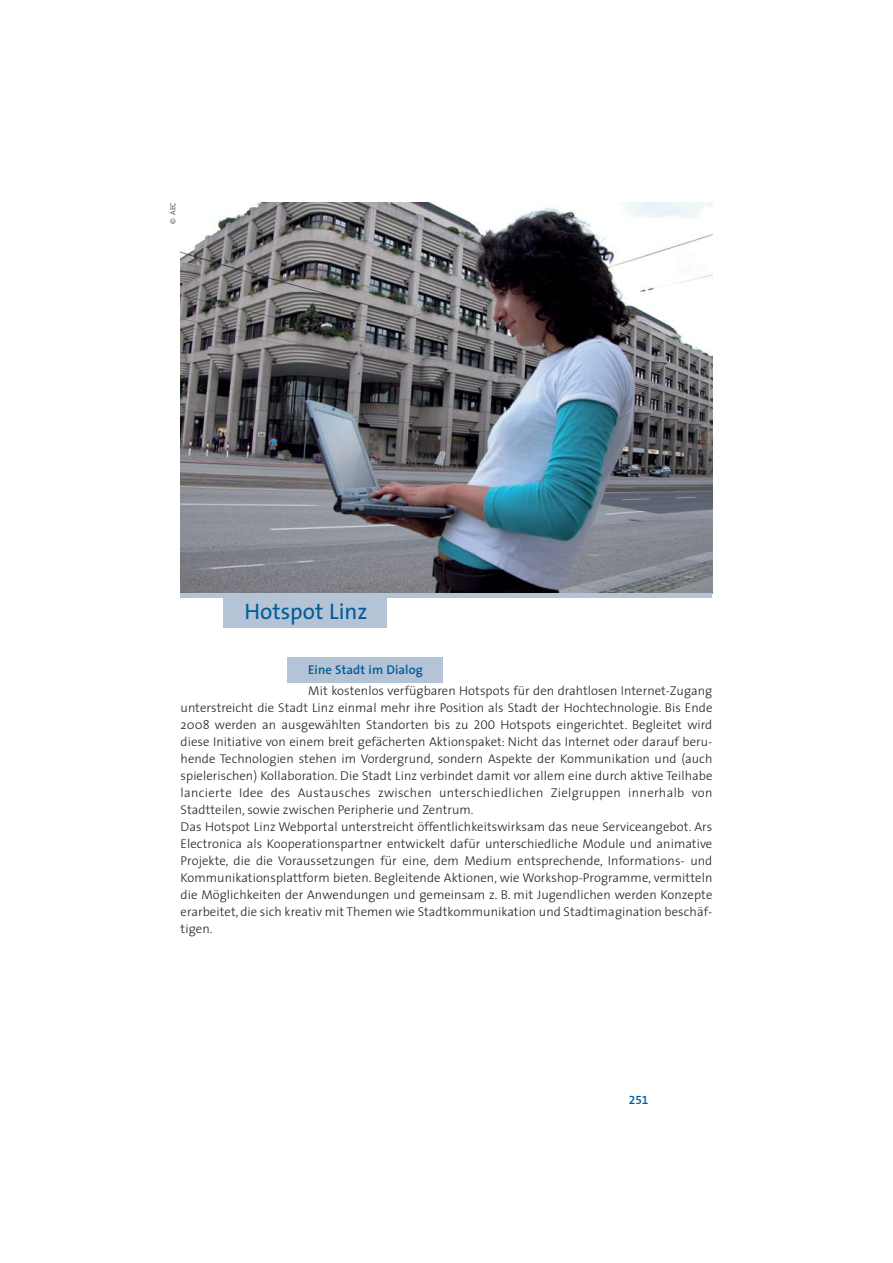
<style>
.page{position:relative;width:893px;height:1263px;background:#fff}
.page>*{position:absolute;margin:0;border:0;box-sizing:border-box;transform-origin:0 0}
.t1{font:22.5px "The Sans";color:#005c98}
.t2{font:300 12.75px/17px "The Sans";letter-spacing:.005em;color:#231f20}
.t3{font:600 12.75px "The Sans";letter-spacing:.005em;color:#005c98}
.t4{font:12px "The Sans Semi Bold Expert";color:#005c98}
.t5{font:300 7.5px "The Sans";color:#231f20}
.s1{font-family:"The Sans Light Caps";font-weight:400}
</style>
<div class="page">
<div style="left:287px;top:657px;width:155px;height:26px;background:#b4c3d5"></div>
<img style="left:181px;top:202px;width:531px;height:391px">
<hr style="left:181px;top:593px;width:531px;height:4px;background:#b4c3d5">
<div style="left:223px;top:593px;width:164px;height:34px;background:#b4c3d5"></div>
<p class="t5" style="left:170px;top:224px;width:24px;rotate:-90deg">© AEC</p>
<h1 class="t1" style="left:244px;top:602px;width:125px">Hotspot Linz</h1>
<p class="t3" style="left:308px;top:665px;width:116px">Eine Stadt im Dialog</p>
<p class="t2" style="left:181px;top:684px;width:533px;text-indent:128px">Mit kostenlos verfügbaren Hotspots für den drahtlosen Internet-Zugang unterstreicht die Stadt Linz einmal mehr ihre Position als Stadt der Hochtechnologie. Bis Ende 2008 werden an ausgewählten Standorten bis zu <span class="s1">200</span> Hotspots eingerichtet. Begleitet wird diese Initiative von einem breit gefächerten Aktionspaket: Nicht das Internet oder darauf beru&shy;hende Technologien stehen im Vordergrund, sondern Aspekte der Kommunikation und (auch spielerischen) Kollaboration. Die Stadt Linz verbindet damit vor allem eine durch aktive Teilhabe lancierte Idee des Austausches zwischen unterschiedlichen Zielgruppen innerhalb von Stadtteilen, sowie zwischen Peripherie und Zentrum.<br>Das Hotspot Linz Webportal unterstreicht öffentlichkeitswirksam das neue Serviceangebot. Ars Electronica als Kooperationspartner entwickelt dafür unterschiedliche Module und animative Projekte, die die Voraussetzungen für eine, dem Medium entsprechende, Informations- und Kommunikationsplattform bieten. Begleitende Aktionen, wie Workshop-Programme, vermitteln die Möglichkeiten der Anwendungen und gemeinsam z. B. mit Jugendlichen werden Konzepte erarbeitet, die sich kreativ mit Themen wie Stadtkommunikation und Stadtimagination beschäf&shy;tigen.</p>
<p class="t4" style="left:628px;top:1092px;width:21px">251</p>
</div>
